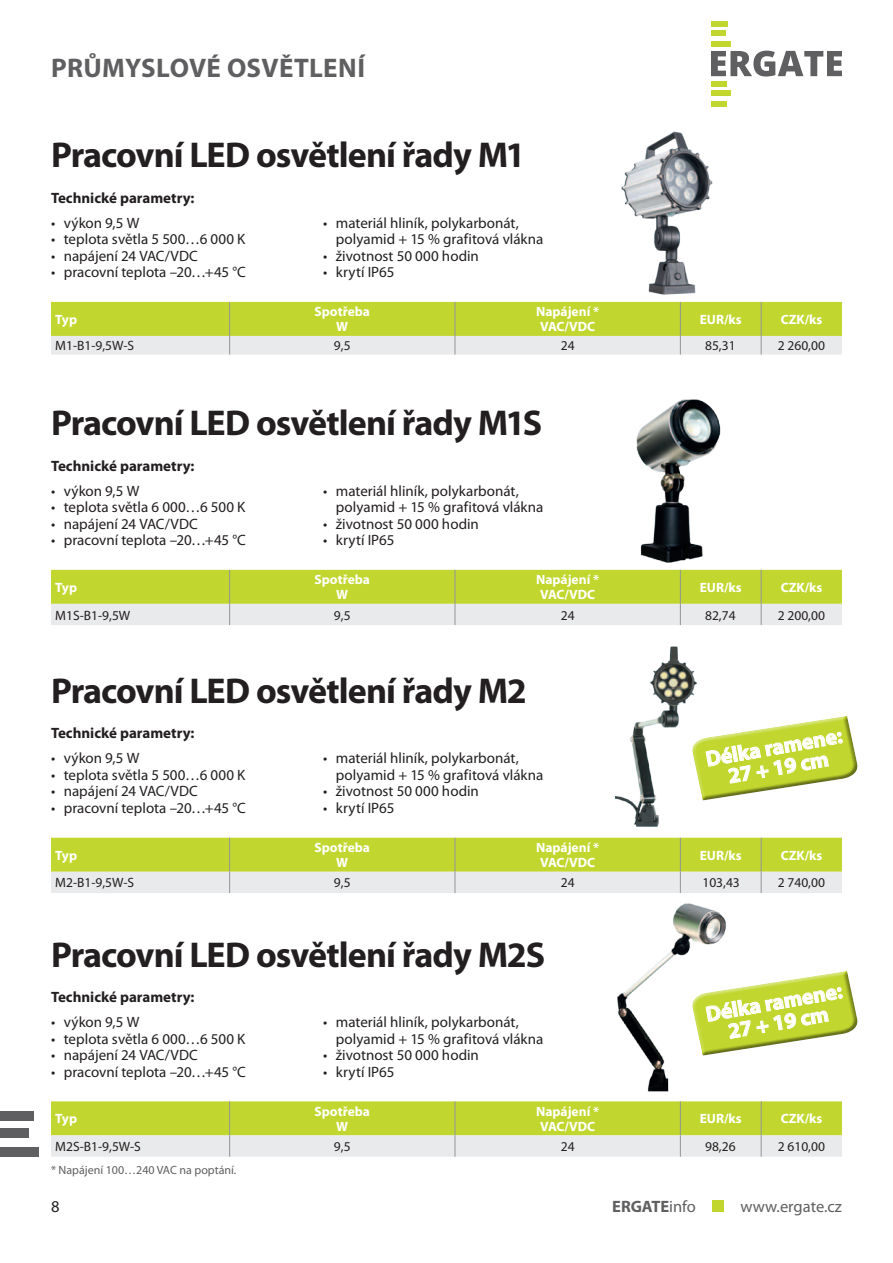
<style>
.page{position:relative;width:893px;height:1263px;background:#fff}
.page>*{position:absolute;margin:0;border:0;box-sizing:border-box;transform-origin:0 0}
.t1{font:700 36px "Myriad Pro";letter-spacing:-.03em;color:#231f20}
.t2{font:700 27px "Myriad Pro";letter-spacing:.01em;color:#5f5f62}
.t3{font:700 21.6px/20.5px "Myriad Pro";color:#fff;text-align:center}
.t4{font:16.5px "Myriad Pro";color:#5f5f62}
.t5{font:700 16.5px "Myriad Pro";color:#5f5f62}
.t6{font:16.5px "Myriad Pro";color:#231f20}
.t7{font:15px/16.5px "Myriad Pro";color:#231f20}
.t8{font:700 15px "Myriad Pro";color:#231f20}
.t9{font:700 13.5px/15px "Myriad Pro";color:#fff;text-align:center}
.t10{font:13.5px "Myriad Pro";color:#231f20}
.t11{font:12px "Myriad Pro";color:#5f5f62}
.s1{font-weight:400}
</style>
<div class="page">
<div style="left:711px;top:81px;width:16px;height:6px;background:#c1d72f"></div>
<div style="left:711px;top:91px;width:20px;height:5px;background:#c1d72f"></div>
<div style="left:711px;top:101px;width:16px;height:5px;background:#c1d72f"></div>
<div style="left:711px;top:21px;width:17px;height:6px;background:#c1d72f"></div>
<div style="left:711px;top:31px;width:14px;height:5px;background:#c1d72f"></div>
<div style="left:711px;top:41px;width:20px;height:5px;background:#c1d72f"></div>
<svg style="left:711px;top:51px;width:131px;height:26px"></svg>
<div style="left:0;top:1111px;width:33px;height:10px;background:#5f5f62"></div>
<div style="left:0;top:1128px;width:28px;height:10px;background:#5f5f62"></div>
<div style="left:0;top:1147px;width:38px;height:10px;background:#5f5f62"></div>
<div style="left:712px;top:1200px;width:12px;height:12px;background:#c1d72f"></div>
<svg style="left:757px;top:971px;width:101px;height:77px"></svg>
<svg style="left:51px;top:1101px;width:791px;height:56px;background:#d0de7a"></svg>
<svg style="left:51px;top:838px;width:791px;height:55px;background:#d0de78"></svg>
<img style="left:617px;top:903px;width:140px;height:189px">
<svg style="left:754px;top:716px;width:104px;height:77px"></svg>
<img style="left:615px;top:646px;width:139px;height:181px">
<img style="left:636px;top:399px;width:85px;height:164px">
<img style="left:621px;top:131px;width:92px;height:164px">
<svg style="left:51px;top:570px;width:791px;height:55px;background:#d0dd77"></svg>
<svg style="left:51px;top:302px;width:791px;height:53px;background:#cfdd73"></svg>
<h2 class="t2" style="left:51px;top:50px;width:194px">PRůmyslové OSV</h2>
<h2 class="t2" style="left:279px;top:50px;width:87px">ĚTLENÍ</h2>
<h1 class="t1" style="left:51px;top:132px;width:476px">Pracovní LED osvětlení řady M1</h1>
<p class="t8" style="left:51px;top:188px;width:145px">Technické parametry:</p>
<p class="t7" style="left:51px;top:214px;width:90px">• výkon 9,5 W</p>
<p class="t7" style="left:51px;top:231px;width:196px">• teplota světla 5 500…6 000 K</p>
<p class="t7" style="left:51px;top:247px;width:148px">• napájení 24 VAC/VDC</p>
<p class="t7" style="left:51px;top:264px;width:196px">• pracovní teplota –20…+45 °C</p>
<p class="t7" style="left:336px;top:214px;width:209px;text-indent:-13px">• materiál hliník, polykarbonát, polyamid + 15 % grafitová vlákna</p>
<p class="t7" style="left:323px;top:247px;width:157px">• životnost 50 000 hodin</p>
<p class="t7" style="left:323px;top:264px;width:73px">• krytí IP65</p>
<p class="t9" style="left:55px;top:311px;width:23px">Typ</p>
<p class="t9" style="left:315px;top:304px;width:57px">Spotřeba<br>W</p>
<p class="t9" style="left:536px;top:304px;width:65px">Napájení *<br>VAC/VDC</p>
<p class="t9" style="left:700px;top:311px;width:44px">EUR/ks</p>
<p class="t9" style="left:781px;top:311px;width:43px">CZK/ks</p>
<p class="t10" style="left:55px;top:337px;width:80px">M1-B1-9,5W-S</p>
<p class="t10" style="left:334px;top:337px;width:18px">9,5</p>
<p class="t10" style="left:561px;top:337px;width:15px">24</p>
<p class="t10" style="left:705px;top:337px;width:32px">85,31</p>
<p class="t10" style="left:778px;top:337px;width:49px">2 260,00</p>
<h1 class="t1" style="left:51px;top:400px;width:493px">Pracovní LED osvětlení řady M1S</h1>
<p class="t8" style="left:51px;top:456px;width:145px">Technické parametry:</p>
<p class="t7" style="left:51px;top:482px;width:90px">• výkon 9,5 W</p>
<p class="t7" style="left:51px;top:498px;width:196px">• teplota světla 6 000…6 500 K</p>
<p class="t7" style="left:51px;top:515px;width:148px">• napájení 24 VAC/VDC</p>
<p class="t7" style="left:51px;top:531px;width:196px">• pracovní teplota –20…+45 °C</p>
<p class="t7" style="left:336px;top:482px;width:209px;text-indent:-13px">• materiál hliník, polykarbonát, polyamid + 15 % grafitová vlákna</p>
<p class="t7" style="left:323px;top:515px;width:157px">• životnost 50 000 hodin</p>
<p class="t7" style="left:323px;top:531px;width:73px">• krytí IP65</p>
<p class="t9" style="left:55px;top:579px;width:23px">Typ</p>
<p class="t9" style="left:315px;top:572px;width:57px">Spotřeba<br>W</p>
<p class="t9" style="left:536px;top:572px;width:65px">Napájení *<br>VAC/VDC</p>
<p class="t9" style="left:700px;top:579px;width:44px">EUR/ks</p>
<p class="t9" style="left:781px;top:579px;width:43px">CZK/ks</p>
<p class="t10" style="left:55px;top:607px;width:77px">M1S-B1-9,5W</p>
<p class="t10" style="left:334px;top:607px;width:18px">9,5</p>
<p class="t10" style="left:561px;top:607px;width:15px">24</p>
<p class="t10" style="left:705px;top:607px;width:32px">82,74</p>
<p class="t10" style="left:778px;top:607px;width:49px">2 200,00</p>
<h1 class="t1" style="left:51px;top:667px;width:477px">Pracovní LED osvětlení řady M2</h1>
<p class="t8" style="left:51px;top:724px;width:145px">Technické parametry:</p>
<p class="t7" style="left:51px;top:750px;width:90px">• výkon 9,5 W</p>
<p class="t7" style="left:51px;top:766px;width:196px">• teplota světla 5 500…6 000 K</p>
<p class="t7" style="left:51px;top:783px;width:148px">• napájení 24 VAC/VDC</p>
<p class="t7" style="left:51px;top:799px;width:196px">• pracovní teplota –20…+45 °C</p>
<p class="t7" style="left:336px;top:750px;width:209px;text-indent:-13px">• materiál hliník, polykarbonát, polyamid + 15 % grafitová vlákna</p>
<p class="t7" style="left:323px;top:783px;width:157px">• životnost 50 000 hodin</p>
<p class="t7" style="left:323px;top:799px;width:73px">• krytí IP65</p>
<h3 class="t3" style="left:704px;top:748px;width:140px;rotate:-10deg">Délka ramene:<br>27 + 19 cm</h3>
<p class="t9" style="left:55px;top:847px;width:23px">Typ</p>
<p class="t9" style="left:315px;top:840px;width:57px">Spotřeba<br>W</p>
<p class="t9" style="left:536px;top:840px;width:65px">Napájení *<br>VAC/VDC</p>
<p class="t9" style="left:700px;top:847px;width:44px">EUR/ks</p>
<p class="t9" style="left:781px;top:847px;width:43px">CZK/ks</p>
<p class="t10" style="left:55px;top:874px;width:80px">M2-B1-9,5W-S</p>
<p class="t10" style="left:334px;top:874px;width:18px">9,5</p>
<p class="t10" style="left:561px;top:874px;width:15px">24</p>
<p class="t10" style="left:702px;top:874px;width:39px">103,43</p>
<p class="t10" style="left:778px;top:874px;width:49px">2 740,00</p>
<h1 class="t1" style="left:51px;top:931px;width:496px">Pracovní LED osvětlení řady M2S</h1>
<p class="t8" style="left:51px;top:987px;width:145px">Technické parametry:</p>
<p class="t7" style="left:51px;top:1013px;width:90px">• výkon 9,5 W</p>
<p class="t7" style="left:51px;top:1030px;width:196px">• teplota světla 6 000…6 500 K</p>
<p class="t7" style="left:51px;top:1046px;width:148px">• napájení 24 VAC/VDC</p>
<p class="t7" style="left:51px;top:1063px;width:196px">• pracovní teplota –20…+45 °C</p>
<p class="t7" style="left:336px;top:1013px;width:209px;text-indent:-13px">• materiál hliník, polykarbonát, polyamid + 15 % grafitová vlákna</p>
<p class="t7" style="left:323px;top:1046px;width:157px">• životnost 50 000 hodin</p>
<p class="t7" style="left:323px;top:1063px;width:73px">• krytí IP65</p>
<h3 class="t3" style="left:704px;top:1004px;width:140px;rotate:-10deg">Délka ramene:<br>27 + 19 cm</h3>
<p class="t9" style="left:55px;top:1111px;width:23px">Typ</p>
<p class="t9" style="left:315px;top:1103px;width:57px">Spotřeba<br>W</p>
<p class="t9" style="left:536px;top:1103px;width:65px">Napájení *<br>VAC/VDC</p>
<p class="t9" style="left:700px;top:1111px;width:44px">EUR/ks</p>
<p class="t9" style="left:781px;top:1111px;width:43px">CZK/ks</p>
<p class="t10" style="left:55px;top:1138px;width:87px">M2S-B1-9,5W-S</p>
<p class="t10" style="left:334px;top:1138px;width:18px">9,5</p>
<p class="t10" style="left:561px;top:1138px;width:15px">24</p>
<p class="t10" style="left:705px;top:1138px;width:32px">98,26</p>
<p class="t10" style="left:778px;top:1138px;width:49px">2 610,00</p>
<p class="t11" style="left:51px;top:1163px;width:187px">* Napájení 100…240 VAC na poptání.</p>
<p class="t6" style="left:51px;top:1196px;width:10px">8</p>
<p class="t5" style="left:612px;top:1195px;width:85px">ERGATE<span class="s1">info</span></p>
<p class="t4" style="left:740px;top:1196px;width:103px">www.ergate.cz</p>
</div>
